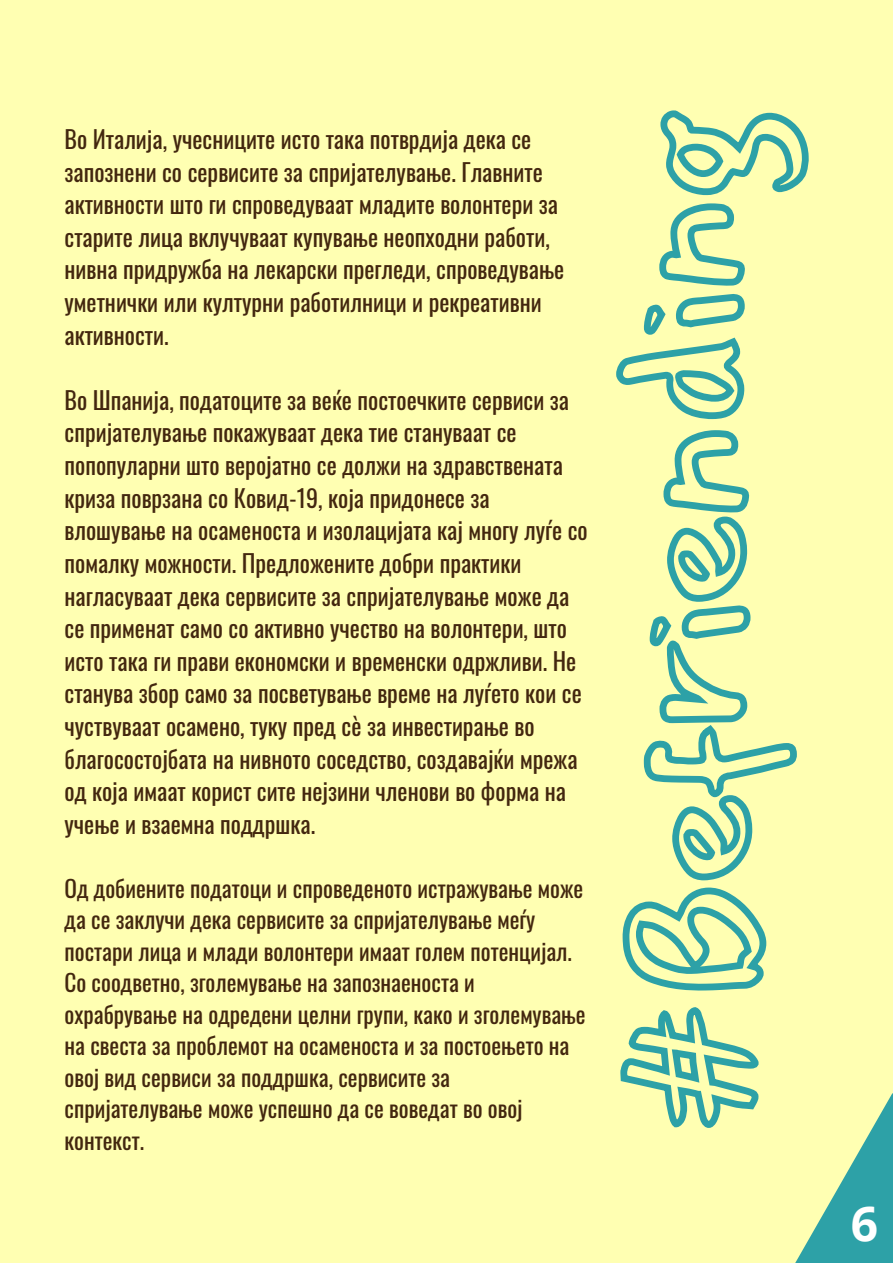
<style>
.page{position:relative;width:893px;height:1264px;background:#fff}
.page>*{position:absolute;margin:0;border:0;box-sizing:border-box;transform-origin:0 0}
.t1{font:700 48px "Open Sans";color:#fff}
.t2{font:24px/32.5px "Oswald";color:#43270f}
.t3{font:23.25px/31.5px "Oswald";color:#43270f}
</style>
<div class="page">
<div style="left:0;top:0;width:892px;height:1262px;background:#ffffb2"></div>
<svg style="left:796px;top:1094px;width:96px;height:168px"></svg>
<svg style="left:616px;top:110px;width:215px;height:1030px"></svg>
<p class="t2" style="left:64px;top:122px;width:501px">Во Италија, учесниците исто така потврдија дека се запознени со сервисите за спријателување. Главните активности што ги спроведуваат младите волонтери за старите лица вклучуваат купување неопходни работи, нивна придружба на лекарски прегледи, спроведување уметнички или културни работилници и рекреативни активности.</p>
<p class="t2" style="left:64px;top:383px;width:524px">Во Шпанија, податоците за веќе постоечките сервиси за спријателување покажуваат дека тие стануваат се попопуларни што веројатно се должи на здравствената криза поврзана со Ковид-19, која придонесе за влошување на осаменоста и изолацијата кај многу луѓе со помалку можности. Предложените добри практики нагласуваат дека сервисите за спријателување може да се применат само со активно учество на волонтери, што исто така ги прави економски и временски одржливи. Не станува збор само за посветување време на луѓето кои се чуствуваат осамено, туку пред сѐ за инвестирање во благосостојбата на нивното соседство, создавајќи мрежа од која имаат корист сите нејзини членови во форма на учење и взаемна поддршка.</p>
<p class="t3" style="left:64px;top:871px;width:522px">Од добиените податоци и спроведеното истражување може да се заклучи дека сервисите за спријателување меѓу постари лица и млади волонтери имаат голем потенцијал.<br>Со соодветно, зголемување на запознаеноста и охрабрување на одредени целни групи, како и зголемување на свеста за проблемот на осаменоста и за постоењето на овој вид сервиси за поддршка, сервисите за спријателување може успешно да се воведат во овој контекст.</p>
<h1 class="t1" style="left:850px;top:1189px;width:29px">6</h1>
</div>
